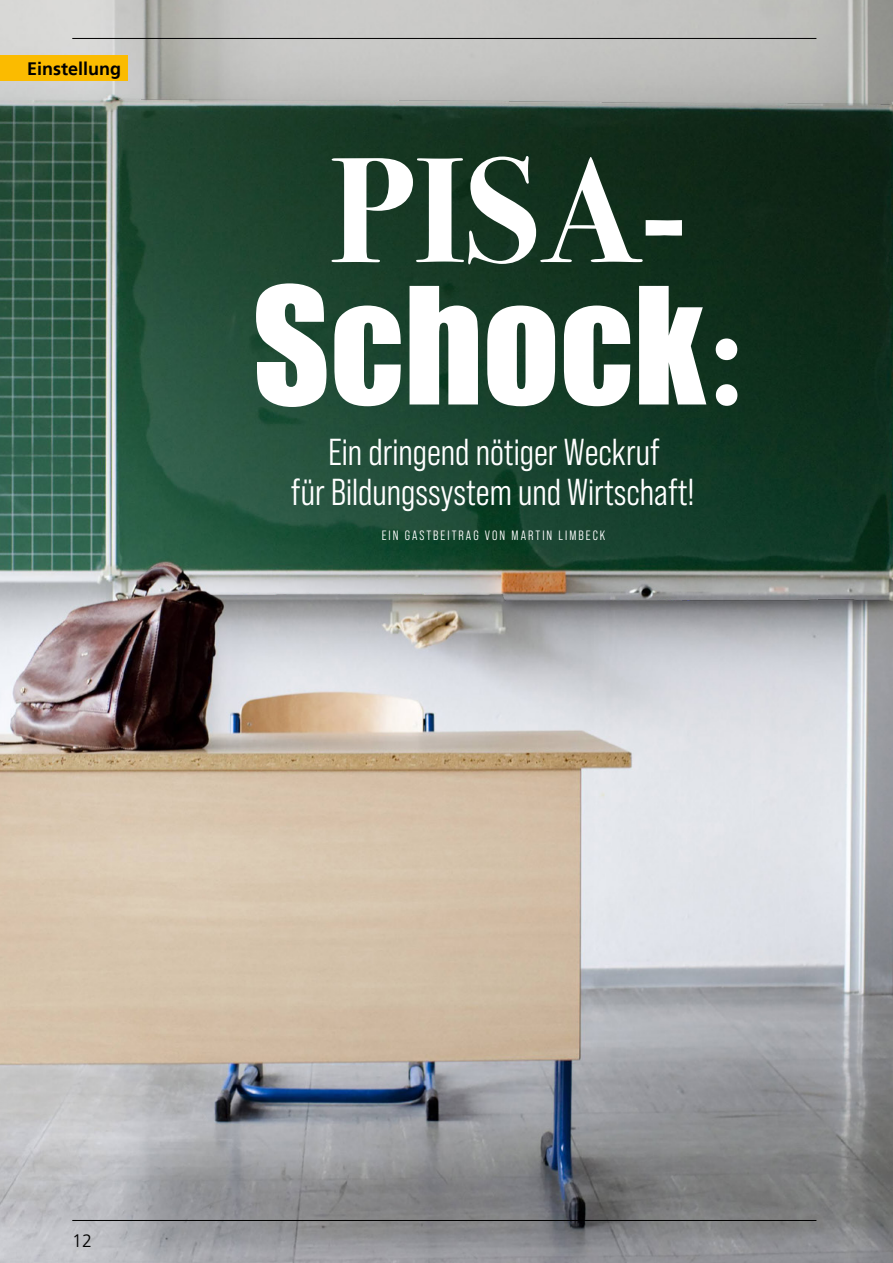
<style>
.page{position:relative;width:893px;height:1263px;background:#fff}
.page>*{position:absolute;margin:0;border:0;box-sizing:border-box;transform-origin:0 0}
.t1{font:150px "Impact";color:#fff}
.t2{font:700 150px "Bodoni Svty Two ITCTT";color:#fff}
.t3{font:37.5px/40.5px "Bebas Neue Pro Middle";color:#fff;text-align:center}
.t4{font:700 18px "Frutiger LT";color:#000}
.t5{font:300 18px "Frutiger LT";color:#000}
.t6{font:13.5px "Bebas Neue Pro Middle";letter-spacing:.15em;color:#fff}
.s1{font-family:"Bodoni Svty Two ITCTT";font-weight:700}
</style>
<div class="page">
<img style="left:0;top:0;width:119px;height:1263px">
<img style="left:119px;top:0;width:774px;height:1263px">
<hr style="left:72px;top:38px;width:744px;height:1px;background:#000">
<div style="left:0;top:55px;width:128px;height:26px;background:#fbbb00"></div>
<hr style="left:72px;top:1220px;width:744px;height:1px;background:#000">
<p class="t4" style="left:27px;top:58px;width:96px">Einstellung</p>
<h1 class="t2" style="left:330px;top:123px;width:357px">PISA-</h1>
<h1 class="t1" style="left:252px;top:253px;width:496px">Schock<span class="s1">:</span></h1>
<p class="t3" style="left:291px;top:431px;width:405px">Ein dringend nötiger Weckruf<br>für Bildungssystem und Wirtschaft!</p>
<p class="t6" style="left:382px;top:527px;width:225px">EIN GASTBEITRAG VON MARTIN LIMBECK</p>
<p class="t5" style="left:72px;top:1230px;width:22px">12</p>
</div>
